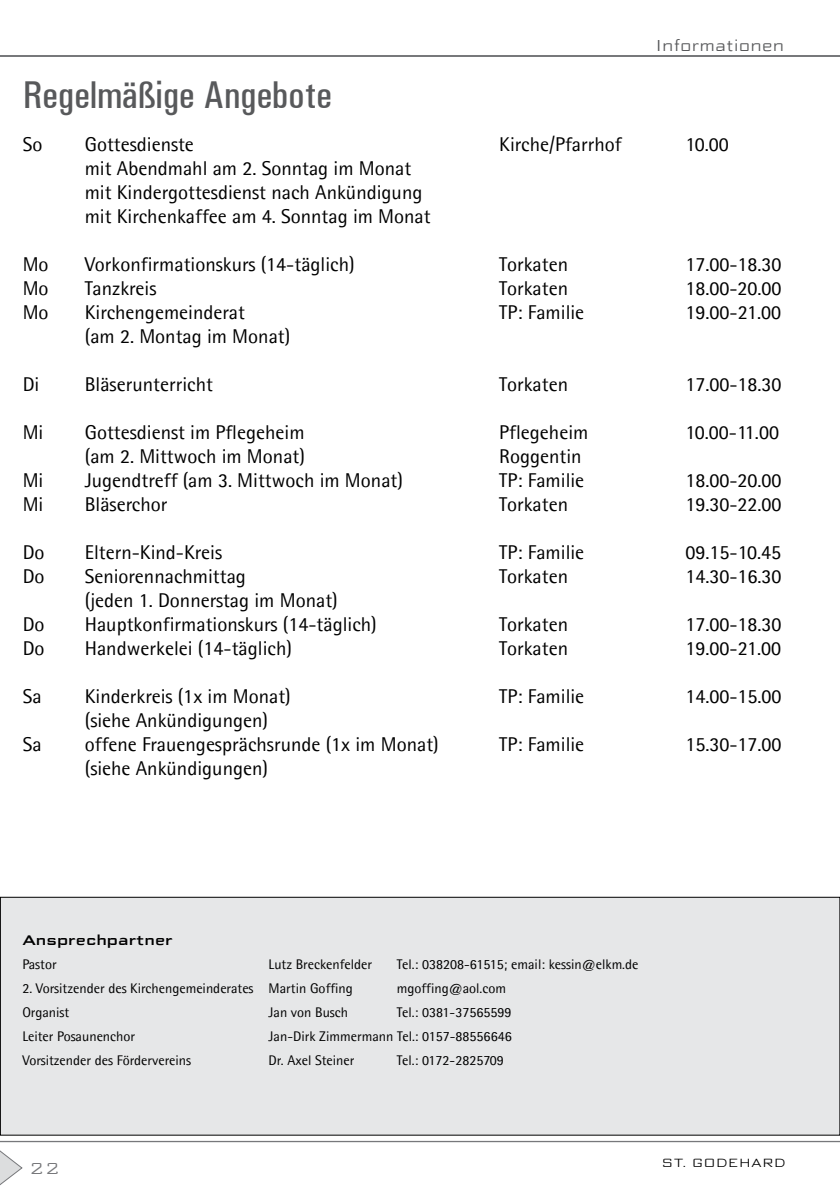
<style>
.page{position:relative;width:840px;height:1191px;background:#fff}
.page>*{position:absolute;margin:0;border:0;box-sizing:border-box;transform-origin:0 0}
.t1{font:500 condensed 38.8px "Univers";color:#58595b}
.t2{font:20px/24px "Agfa Rotis Semisans";color:#000}
.t3{font:300 16px "Morris Sans Com";color:#58595b}
.t4{font:300 16px "Morris Sans Com";color:#77787b}
.t5{font:14px "Agfa Rotis Semisans";color:#000}
.t6{font:500 14px "Morris Sans Com";color:#000}
.t7{font:300 12px "Morris Sans Com";color:#000}
</style>
<div class="page">
<svg style="left:0;top:1135px;width:839px;height:51px"></svg>
<hr style="left:0;top:56px;width:839px;height:1px;background:#77787b">
<div style="left:0;top:897px;width:839px;height:238px;background:#e6e7e8"></div>
<div style="left:0;top:897px;width:839px;height:238px;border:1px solid #000"></div>
<h1 class="t1" style="left:23px;top:72px;width:311px">Regelmäßige Angebote</h1>
<p class="t3" style="left:655px;top:34px;width:130px">I nformationen</p>
<p class="t2" style="left:23px;top:132px;width:21px">So</p>
<p class="t2" style="left:85px;top:132px;width:111px">Gottesdienste</p>
<p class="t2" style="left:499px;top:132px;width:124px">Kirche/Pfarrhof</p>
<p class="t2" style="left:685px;top:132px;width:45px">10.00</p>
<p class="t2" style="left:85px;top:156px;width:347px">mit Abendmahl am 2. Sonntag im Monat mit Kindergottesdienst nach Ankündigung mit Kirchenkaffee am 4. Sonntag im Monat</p>
<p class="t2" style="left:23px;top:252px;width:27px">Mo</p>
<p class="t2" style="left:85px;top:252px;width:271px">Vorkonfirmationskurs (14-täglich)</p>
<p class="t2" style="left:499px;top:252px;width:70px">Torkaten</p>
<p class="t2" style="left:685px;top:252px;width:97px">17.00-18.30</p>
<p class="t2" style="left:23px;top:276px;width:27px">Mo</p>
<p class="t2" style="left:85px;top:276px;width:73px">Tanzkreis</p>
<p class="t2" style="left:499px;top:276px;width:70px">Torkaten</p>
<p class="t2" style="left:685px;top:276px;width:97px">18.00-20.00</p>
<p class="t2" style="left:23px;top:300px;width:27px">Mo</p>
<p class="t2" style="left:85px;top:300px;width:161px">Kirchengemeinderat</p>
<p class="t2" style="left:499px;top:300px;width:86px">TP: Familie</p>
<p class="t2" style="left:685px;top:300px;width:97px">19.00-21.00</p>
<p class="t2" style="left:85px;top:324px;width:207px">(am 2. Montag im Monat)</p>
<p class="t2" style="left:23px;top:372px;width:18px">Di</p>
<p class="t2" style="left:85px;top:372px;width:130px">Bläserunterricht</p>
<p class="t2" style="left:499px;top:372px;width:70px">Torkaten</p>
<p class="t2" style="left:685px;top:372px;width:97px">17.00-18.30</p>
<p class="t2" style="left:23px;top:420px;width:22px">Mi</p>
<p class="t2" style="left:85px;top:420px;width:221px">Gottesdienst im Pflegeheim</p>
<p class="t2" style="left:499px;top:420px;width:91px">Pflegeheim</p>
<p class="t2" style="left:685px;top:420px;width:95px">10.00-11.00</p>
<p class="t2" style="left:85px;top:444px;width:222px">(am 2. Mittwoch im Monat)</p>
<p class="t2" style="left:499px;top:444px;width:84px">Roggentin</p>
<p class="t2" style="left:23px;top:468px;width:22px">Mi</p>
<p class="t2" style="left:85px;top:468px;width:319px">Jugendtreff (am 3. Mittwoch im Monat)</p>
<p class="t2" style="left:499px;top:468px;width:86px">TP: Familie</p>
<p class="t2" style="left:685px;top:468px;width:97px">18.00-20.00</p>
<p class="t2" style="left:23px;top:492px;width:22px">Mi</p>
<p class="t2" style="left:85px;top:492px;width:84px">Bläserchor</p>
<p class="t2" style="left:499px;top:492px;width:70px">Torkaten</p>
<p class="t2" style="left:685px;top:492px;width:97px">19.30-22.00</p>
<p class="t2" style="left:23px;top:540px;width:23px">Do</p>
<p class="t2" style="left:85px;top:540px;width:139px">Eltern-Kind-Kreis</p>
<p class="t2" style="left:499px;top:540px;width:86px">TP: Familie</p>
<p class="t2" style="left:685px;top:540px;width:97px">09.15-10.45</p>
<p class="t2" style="left:23px;top:564px;width:23px">Do</p>
<p class="t2" style="left:85px;top:564px;width:163px">Seniorennachmittag</p>
<p class="t2" style="left:499px;top:564px;width:70px">Torkaten</p>
<p class="t2" style="left:685px;top:564px;width:97px">14.30-16.30</p>
<p class="t2" style="left:85px;top:588px;width:254px">(jeden 1. Donnerstag im Monat)</p>
<p class="t2" style="left:23px;top:612px;width:23px">Do</p>
<p class="t2" style="left:85px;top:612px;width:293px">Hauptkonfirmationskurs (14-täglich)</p>
<p class="t2" style="left:499px;top:612px;width:70px">Torkaten</p>
<p class="t2" style="left:685px;top:612px;width:97px">17.00-18.30</p>
<p class="t2" style="left:23px;top:636px;width:23px">Do</p>
<p class="t2" style="left:85px;top:636px;width:208px">Handwerkelei (14-täglich)</p>
<p class="t2" style="left:499px;top:636px;width:70px">Torkaten</p>
<p class="t2" style="left:685px;top:636px;width:97px">19.00-21.00</p>
<p class="t2" style="left:23px;top:684px;width:20px">Sa</p>
<p class="t2" style="left:85px;top:684px;width:207px">Kinderkreis (1x im Monat)</p>
<p class="t2" style="left:499px;top:684px;width:86px">TP: Familie</p>
<p class="t2" style="left:685px;top:684px;width:97px">14.00-15.00</p>
<p class="t2" style="left:85px;top:708px;width:185px">(siehe Ankündigungen)</p>
<p class="t2" style="left:23px;top:732px;width:20px">Sa</p>
<p class="t2" style="left:85px;top:732px;width:355px">offene Frauengesprächsrunde (1x im Monat)</p>
<p class="t2" style="left:499px;top:732px;width:86px">TP: Familie</p>
<p class="t2" style="left:685px;top:732px;width:97px">15.30-17.00</p>
<p class="t2" style="left:85px;top:756px;width:185px">(siehe Ankündigungen)</p>
<p class="t6" style="left:22px;top:930px;width:152px">Ansprechpartner</p>
<p class="t5" style="left:22px;top:956px;width:36px">Pastor</p>
<p class="t5" style="left:268px;top:956px;width:105px">Lutz Breckenfelder</p>
<p class="t5" style="left:396px;top:956px;width:243px">Tel.: 038208-61515; email: kessin@elkm.de</p>
<p class="t5" style="left:22px;top:980px;width:332px">2. Vorsitzender des Kirchengemeinderates Martin Goffing</p>
<p class="t5" style="left:396px;top:980px;width:111px">mgoffing@aol.com</p>
<p class="t5" style="left:22px;top:1004px;width:48px">Organist</p>
<p class="t5" style="left:268px;top:1004px;width:81px">Jan von Busch</p>
<p class="t5" style="left:396px;top:1004px;width:116px">Tel.: 0381-37565599</p>
<p class="t5" style="left:22px;top:1028px;width:114px">Leiter Posaunenchor</p>
<p class="t5" style="left:268px;top:1028px;width:244px">Jan-Dirk Zimmermann Tel.: 0157-88556646</p>
<p class="t5" style="left:22px;top:1052px;width:170px">Vorsitzender des Fördervereins</p>
<p class="t5" style="left:268px;top:1052px;width:87px">Dr. Axel Steiner</p>
<p class="t5" style="left:396px;top:1052px;width:109px">Tel.: 0172-2825709</p>
<p class="t4" style="left:29px;top:1157px;width:33px">22</p>
<p class="t7" style="left:661px;top:1154px;width:125px">St. Godehard</p>
</div>
